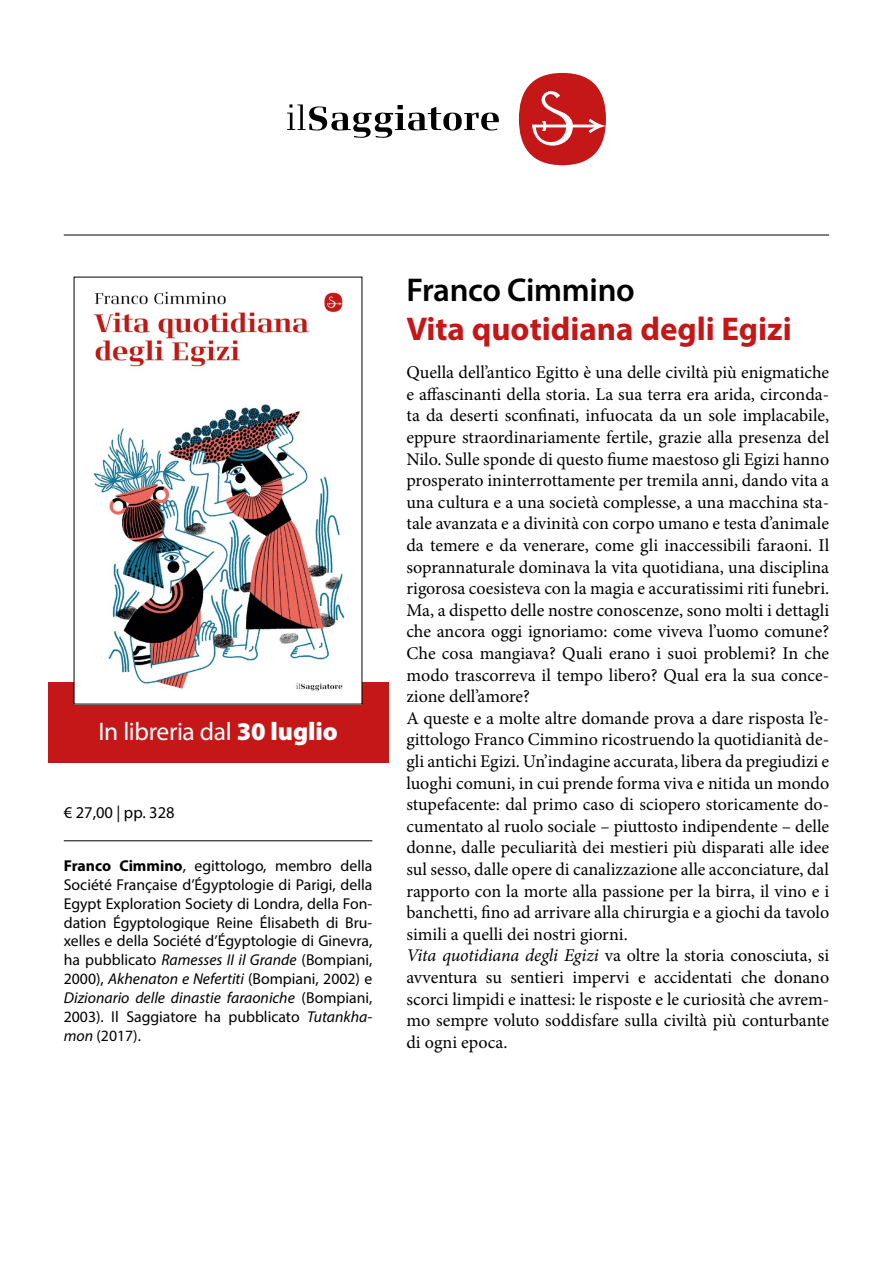
<style>
.page{position:relative;width:893px;height:1263px;background:#fff}
.page>*{position:absolute;margin:0;border:0;box-sizing:border-box;transform-origin:0 0}
.t1{font:700 33px "Myriad Pro";color:#c51718}
.t2{font:600 33px "Myriad Pro";letter-spacing:-.01em;color:#000}
.t3{font:25.5px "Myriad Pro";letter-spacing:-.015em;color:#fff}
.t4{font:18px/21.6px "Minion Pro";color:#000}
.t5{font:16.5px "Myriad Pro";color:#000}
.t6{font:15.75px/18.9px "Myriad Pro";color:#000;text-align:justify}
.s1{font-weight:900}
.s2{font-weight:700}
.s3{font-style:italic}
</style>
<div class="page">
<div style="left:48px;top:682px;width:340px;height:80px;background:#c51718"></div>
<hr style="left:64px;top:235px;width:765px;height:1px;background:#000">
<img style="left:76px;top:291px;width:284px;height:411px">
<hr style="left:64px;top:840px;width:308px;height:1px;background:#000">
<svg style="left:287px;top:104px;width:212px;height:34px"></svg>
<div style="left:519px;top:73px;width:87px;height:92px;background:#c51718;border-radius:50%"></div>
<svg style="left:532px;top:91px;width:74px;height:62px"></svg>
<h2 class="t3" style="left:98px;top:716px;width:241px">In libreria dal <span class="s1">30 luglio</span></h2>
<p class="t5" style="left:64px;top:802px;width:112px">€ 27,00 | pp. 328</p>
<p class="t6" style="left:64px;top:856px;width:310px"><span class="s2">Franco Cimmino</span>, egittologo, membro della Société Française d’Égyptologie di Parigi, della Egypt Exploration Society di Londra, della Fon&shy;dation Égyptologique Reine Élisabeth di Bru&shy;xelles e della Société d’Égyptologie di Ginevra, ha pubblicato <span class="s3">Ramesses II il Grande</span> (Bompiani, 2000), <span class="s3">Akhenaton e Nefertiti</span> (Bompiani, 2002) e <span class="s3">Dizionario delle dinastie faraoniche</span> (Bompiani, 2003). Il Saggiatore ha pubblicato <span class="s3">Tutankha&shy;mon</span> (2017).</p>
<h1 class="t2" style="left:406px;top:269px;width:230px">Franco Cimmino</h1>
<h1 class="t1" style="left:406px;top:307px;width:387px">Vita quotidiana degli Egizi</h1>
<p class="t4" style="left:406px;top:362px;width:424px">Quella dell’antico Egitto è una delle civiltà più enigmatiche e affascinanti della storia. La sua terra era arida, circonda&shy;ta da deserti sconfinati, infuocata da un sole implacabile, eppure straordinariamente fertile, grazie alla presenza del Nilo. Sulle sponde di questo fiume maestoso gli Egizi hanno prosperato ininterrottamente per tremila anni, dando vita a una cultura e a una società complesse, a una macchina sta&shy;tale avanzata e a divinità con corpo umano e testa d’animale da temere e da venerare, come gli inaccessibili faraoni. Il soprannaturale dominava la vita quotidiana, una disciplina rigorosa coesisteva con la magia e accuratissimi riti funebri.<br>Ma, a dispetto delle nostre conoscenze, sono molti i dettagli che ancora oggi ignoriamo: come viveva l’uomo comune?<br>Che cosa mangiava? Quali erano i suoi problemi? In che modo trascorreva il tempo libero? Qual era la sua conce&shy;zione dell’amore?<br>A queste e a molte altre domande prova a dare risposta l’e&shy;gittologo Franco Cimmino ricostruendo la quotidianità de&shy;gli antichi Egizi. Un’indagine accurata, libera da pregiudizi e luoghi comuni, in cui prende forma viva e nitida un mondo stupefacente: dal primo caso di sciopero storicamente do&shy;cumentato al ruolo sociale – piuttosto indipendente – delle donne, dalle peculiarità dei mestieri più disparati alle idee sul sesso, dalle opere di canalizzazione alle acconciature, dal rapporto con la morte alla passione per la birra, il vino e i banchetti, fino ad arrivare alla chirurgia e a giochi da tavolo simili a quelli dei nostri giorni.<br><span class="s3">Vita quotidiana degli Egizi</span> va oltre la storia conosciuta, si avventura su sentieri impervi e accidentati che donano scorci limpidi e inattesi: le risposte e le curiosità che avrem&shy;mo sempre voluto soddisfare sulla civiltà più conturbante di ogni epoca.</p>
</div>
